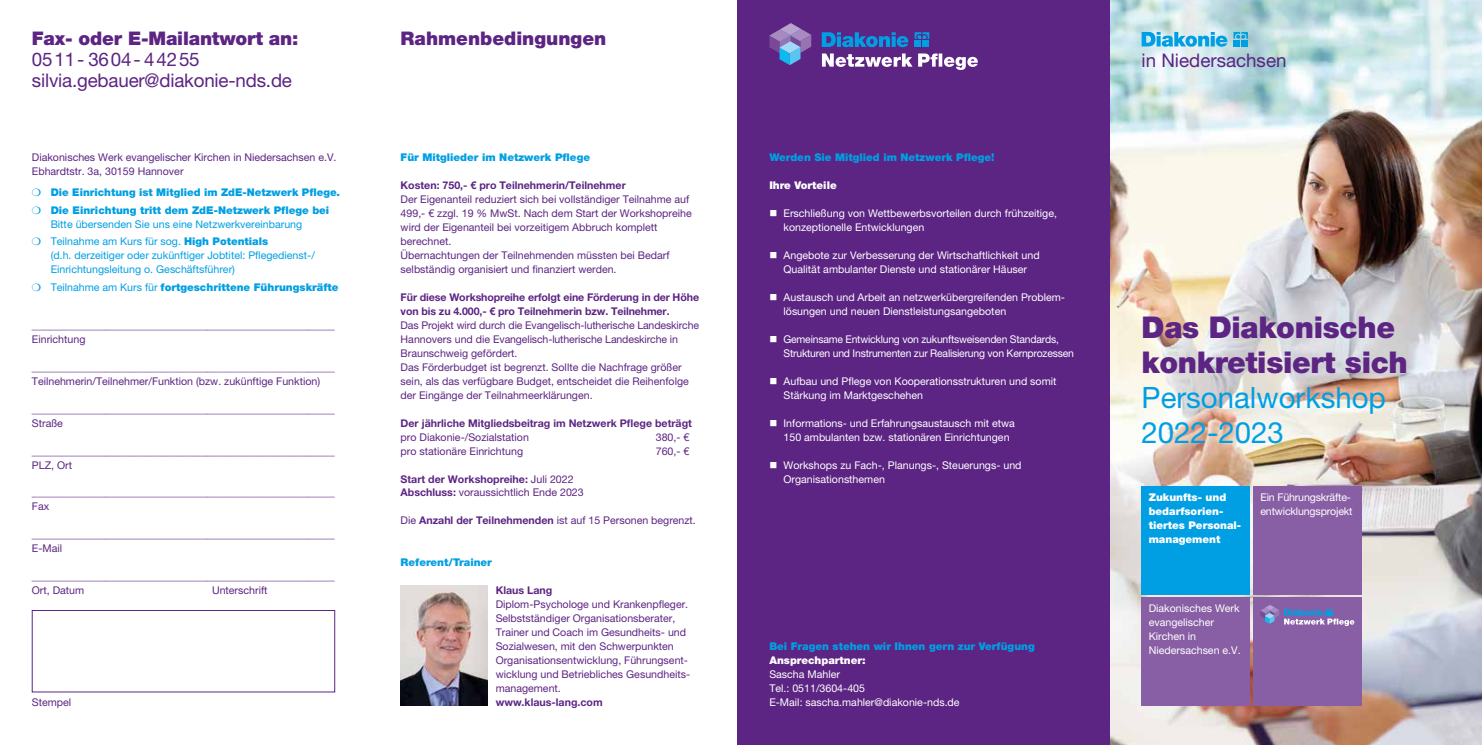
<style>
.page{position:relative;width:1482px;height:745px;background:#fff}
.page>*{position:absolute;margin:0;border:0;box-sizing:border-box;transform-origin:0 0}
.t1{font:900 30px/34.9px "Helvetica Neue LT Pro";letter-spacing:-.01em;color:#5c2483}
.t2{font:29.38px/34.9px "Helvetica Neue LT Pro";color:#009fe3}
.t3{font:18.75px/20.9px "Helvetica Neue LT Pro";letter-spacing:-.01em;color:#5c2483}
.t4{font:900 18.75px "Helvetica Neue LT Pro";letter-spacing:-.005em;color:#5c2483}
.t5{font:10.62px/14px "Helvetica Neue LT Pro";color:#5c2483}
.t6{font:10.62px/14px "Helvetica Neue LT Pro";color:#fff}
.t7{font:700 10.62px/14px "Helvetica Neue LT Pro";color:#5c2483}
.t8{font:900 10.62px/17.5px "Helvetica Neue LT Pro";color:#009fe3}
.t9{font:10.62px/17.5px "Helvetica Neue LT Pro";color:#009fe3}
.t10{font:10.62px/14px "Helvetica Neue LT Pro";letter-spacing:-.02em;color:#fff}
.t11{font:900 10.62px/14px "Helvetica Neue LT Pro";color:#fff}
.s1{font-weight:900}
.s2{font-weight:400}
.s3{font-weight:700}
</style>
<div class="page">
<img style="left:1109px;top:0;width:372px;height:744px">
<div style="left:737px;top:0;width:372px;height:744px;background:#5c2483"></div>
<div style="left:1141px;top:485px;width:108px;height:109px;background:#009fe3"></div>
<div style="left:1253px;top:485px;width:108px;height:109px;background:#885ea4"></div>
<div style="left:1141px;top:597px;width:108px;height:108px;background:#885ea4"></div>
<div style="left:1253px;top:597px;width:108px;height:108px;background:#885ea4"></div>
<svg style="left:1141px;top:32px;width:86px;height:15px"></svg>
<svg style="left:1233px;top:32px;width:14px;height:14px"></svg>
<div style="left:32px;top:609px;width:303px;height:82px;border:1px solid #5c2483"></div>
<img style="left:400px;top:585px;width:87px;height:120px">
<svg style="left:1260px;top:605px;width:94px;height:20px"></svg>
<svg style="left:821px;top:32px;width:87px;height:15px"></svg>
<svg style="left:914px;top:32px;width:15px;height:7px"></svg>
<div style="left:914px;top:40px;width:7px;height:7px;background:#009fe3"></div>
<div style="left:922px;top:40px;width:7px;height:7px;background:#009fe3"></div>
<svg style="left:821px;top:53px;width:156px;height:17px"></svg>
<svg style="left:769px;top:23px;width:42px;height:42px"></svg>
<h3 class="t4" style="left:32px;top:27px;width:268px">Fax- oder E-Mailantwort an:</h3>
<h3 class="t3" style="left:32px;top:49px;width:261px">0511-3604-44255 silvia.gebauer@diakonie-nds.de</h3>
<p class="t5" style="left:32px;top:150px;width:306px">Diakonisches Werk evangelischer Kirchen in Niedersachsen e.V.<br>Ebhardtstr. 3a, 30159 Hannover</p>
<p class="t8" style="left:32px;top:183px;width:310px">❍ Die Einrichtung ist Mitglied im ZdE-Netzwerk Pflege. ❍ Die Einrichtung tritt dem ZdE-Netzwerk Pflege bei</p>
<p class="t9" style="left:32px;top:215px;width:272px;text-indent:19px">Bitte übersenden Sie uns eine Netzwerkvereinbarung ❍ Teilnahme am Kurs für sog. <span class="s1">High Potentials</span></p>
<p class="t9" style="left:51px;top:248px;width:266px;line-height:14px">(d.h. derzeitiger oder zukünftiger Jobtitel: Pflegedienst-/<br>Einrichtungsleitung o. Geschäftsführer)</p>
<p class="t8" style="left:32px;top:278px;width:308px">❍ <span class="s2">Teilnahme am Kurs für</span> fortgeschrittene Führungskräfte</p>
<p class="t5" style="left:32px;top:318px;width:304px">_________________________________________________________<br>Einrichtung</p>
<p class="t5" style="left:32px;top:359px;width:304px">_________________________________________________________<br>Teilnehmerin/Teilnehmer/Funktion (bzw. zukünftige Funktion)</p>
<p class="t5" style="left:32px;top:401px;width:304px">_________________________________________________________<br>Straße</p>
<p class="t5" style="left:32px;top:443px;width:304px">_________________________________________________________<br>PLZ, Ort</p>
<p class="t5" style="left:32px;top:485px;width:304px">_________________________________________________________<br>Fax</p>
<p class="t5" style="left:32px;top:527px;width:304px">_________________________________________________________<br>E-Mail</p>
<p class="t5" style="left:32px;top:569px;width:304px">_________________________________________________________<br>Ort, Datum</p>
<p class="t5" style="left:212px;top:583px;width:57px">Unterschrift</p>
<p class="t5" style="left:32px;top:694px;width:41px">Stempel</p>
<h3 class="t4" style="left:400px;top:27px;width:207px">Rahmenbedingungen</h3>
<p class="t8" style="left:400px;top:148px;width:191px">Für Mitglieder im Netzwerk Pflege</p>
<p class="t7" style="left:400px;top:178px;width:227px">Kosten: 750,- € pro Teilnehmerin/Teilnehmer</p>
<p class="t5" style="left:400px;top:192px;width:293px">Der Eigenanteil reduziert sich bei vollständiger Teilnahme auf 499,- € zzgl. 19 % MwSt. Nach dem Start der Workshopreihe wird der Eigenanteil bei vorzeitigem Abbruch komplett berechnet.<br>Übernachtungen der Teilnehmenden müssten bei Bedarf selbständig organisiert und finanziert werden.</p>
<p class="t7" style="left:400px;top:290px;width:300px">Für diese Workshopreihe erfolgt eine Förderung in der Höhe von bis zu 4.000,- € pro Teilnehmerin bzw. Teilnehmer.</p>
<p class="t5" style="left:400px;top:318px;width:300px">Das Projekt wird durch die Evangelisch-lutherische Landeskirche Hannovers und die Evangelisch-lutherische Landeskirche in Braunschweig gefördert.<br>Das Förderbudget ist begrenzt. Sollte die Nachfrage größer sein, als das verfügbare Budget, entscheidet die Reihenfolge der Eingänge der Teilnahmeerklärungen.</p>
<p class="t7" style="left:400px;top:415px;width:293px">Der jährliche Mitgliedsbeitrag im Netzwerk Pflege beträgt</p>
<p class="t5" style="left:400px;top:429px;width:130px">pro Diakonie-/Sozialstation</p>
<p class="t5" style="left:655px;top:429px;width:35px">380,- €</p>
<p class="t5" style="left:400px;top:443px;width:124px">pro stationäre Einrichtung</p>
<p class="t5" style="left:655px;top:443px;width:35px">760,- €</p>
<p class="t7" style="left:400px;top:471px;width:185px">Start der Workshopreihe: <span class="s2">Juli 2022<br></span>Abschluss: <span class="s2">voraussichtlich Ende 2023</span></p>
<p class="t5" style="left:400px;top:513px;width:297px">Die <span class="s3">Anzahl der Teilnehmenden</span> ist auf 15 Personen begrenzt.</p>
<p class="t8" style="left:400px;top:553px;width:93px">Referent/Trainer</p>
<p class="t7" style="left:495px;top:583px;width:58px">Klaus Lang</p>
<p class="t5" style="left:495px;top:597px;width:196px">Diplom-Psychologe und Krankenpfleger.<br>Selbstständiger Organisationsberater, Trainer und Coach im Gesundheits- und Sozialwesen, mit den Schwerpunkten Organisationsentwicklung, Führungsent&shy;wicklung und Betriebliches Gesundheits&shy;management.</p>
<p class="t7" style="left:495px;top:694px;width:108px">www.klaus-lang.com</p>
<p class="t8" style="left:769px;top:148px;width:227px">Werden Sie Mitglied im Netzwerk Pflege!</p>
<p class="t11" style="left:769px;top:178px;width:69px">Ihre Vorteile</p>
<p class="t6" style="left:783px;top:206px;width:275px;text-indent:-14px">■ Erschließung von Wettbewerbsvorteilen durch frühzeitige, konzeptionelle Entwicklungen</p>
<p class="t6" style="left:769px;top:248px;width:272px;text-align:center">■ Angebote zur Verbesserung der Wirtschaftlichkeit und<br>Qualität ambulanter Dienste und stationärer Häuser</p>
<p class="t6" style="left:783px;top:290px;width:282px;text-indent:-14px">■ Austausch und Arbeit an netzwerkübergreifenden Problem&shy;lösungen und neuen Dienstleistungsangeboten</p>
<p class="t10" style="left:783px;top:331px;width:292px;text-indent:-14px">■ Gemeinsame Entwicklung von zukunftsweisenden Standards,<br>Strukturen und Instrumenten zur Realisierung von Kernprozessen</p>
<p class="t6" style="left:783px;top:373px;width:274px;text-indent:-14px">■ Aufbau und Pflege von Kooperationsstrukturen und somit<br>Stärkung im Marktgeschehen</p>
<p class="t6" style="left:783px;top:415px;width:233px;text-indent:-14px">■ Informations- und Erfahrungsaustausch mit etwa<br>150 ambulanten bzw. stationären Einrichtungen</p>
<p class="t6" style="left:783px;top:457px;width:239px;text-indent:-14px">■ Workshops zu Fach-, Planungs-, Steuerungs- und<br>Organisationsthemen</p>
<p class="t8" style="left:769px;top:637px;width:267px">Bei Fragen stehen wir Ihnen gern zur Verfügung</p>
<p class="t11" style="left:769px;top:652px;width:98px">Ansprechpartner:</p>
<p class="t6" style="left:769px;top:666px;width:192px">Sascha Mahler<br>Tel.: 0511/3604-405<br>E-Mail: sascha.mahler@diakonie-nds.de</p>
<h3 class="t3" style="left:1141px;top:50px;width:146px">in Niedersachsen</h3>
<h1 class="t1" style="left:1141px;top:310px;width:268px">Das Diakonische konkretisiert sich</h1>
<h2 class="t2" style="left:1141px;top:379px;width:246px">Personalworkshop<br>2022-2023</h2>
<p class="t11" style="left:1148px;top:489px;width:94px">Zukunfts- und bedarfsorien&shy;tiertes Personal&shy;management</p>
<p class="t6" style="left:1260px;top:489px;width:94px">Ein Führungskräfte&shy;entwicklungsprojekt</p>
<p class="t6" style="left:1148px;top:601px;width:93px">Diakonisches Werk evangelischer<br>Kirchen in<br>Niedersachsen e.V.</p>
</div>
